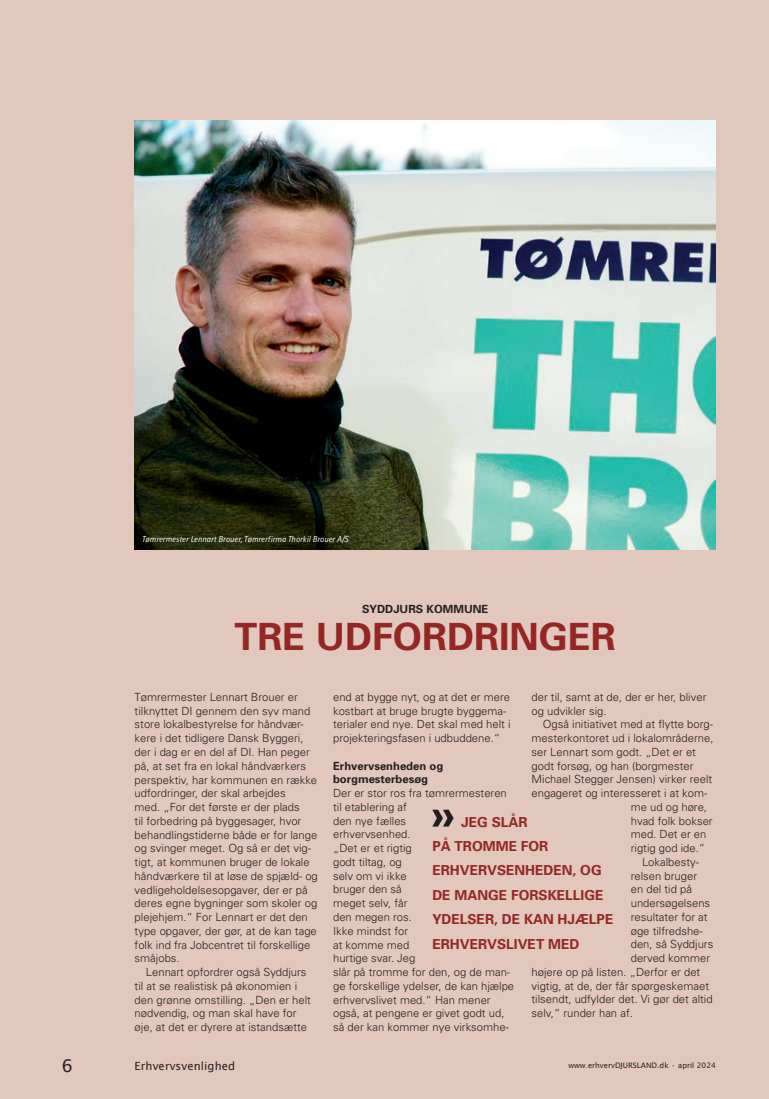
<style>
.page{position:relative;width:769px;height:1099px;background:#fff}
.page>*{position:absolute;margin:0;border:0;box-sizing:border-box;transform-origin:0 0}
.t1{font:700 37.5px "Univers";color:#942723}
.t2{font:17.5px "Lucida Sans";color:#231f20}
.t3{font:700 13.75px/24.4px "Univers";color:#942723}
.t4{font:300 11.25px/13.8px "Univers";color:#231f20}
.t5{font:700 11.25px/13.8px "Univers";color:#231f20}
.t6{font:11.25px "Lucida Sans";letter-spacing:.01em;color:#231f20}
.t7{font:italic 8.75px "Rotis Sans Serif";color:#fff}
.t8{font:7.5px "Lucida Sans";color:#231f20}
</style>
<div class="page">
<div style="left:0;top:0;width:769px;height:1098px;background:#e2c7bc"></div>
<img style="left:135px;top:120px;width:581px;height:429px">
<svg style="left:432px;top:809px;width:22px;height:17px"></svg>
<p class="t7" style="left:142px;top:534px;width:208px">Tømrermester Lennart Brouer, Tømrerfirma Thorkil Brouer A/S</p>
<p class="t5" style="left:362px;top:601px;width:128px">SYDDJURS KOMMUNE</p>
<h1 class="t1" style="left:235px;top:613px;width:383px">TRE UDFORDRINGER</h1>
<p class="t4" style="left:135px;top:689px;width:185px">Tømrermester Lennart Brouer er tilknyttet DI gennem den syv mand store lokalbestyrelse for håndvær&shy;kere i det tidligere Dansk Byggeri, der i dag er en del af DI. Han peger på, at set fra en lokal håndværkers perspektiv, har kommunen en række udfordringer, der skal arbejdes<br>med. „For det første er der plads<br>til forbedring på byggesager, hvor behandlingstiderne både er for lange og svinger meget. Og så er det vig&shy;tigt, at kommunen bruger de lokale håndværkere til at løse de spjæld- og vedligeholdelsesopgaver, der er på deres egne bygninger som skoler og plejehjem.“ For Lennart er det den type opgaver, der gør, at de kan tage folk ind fra Jobcentret til forskellige småjobs.</p>
<p class="t4" style="left:135px;top:964px;width:178px;text-indent:11px">Lennart opfordrer også Syddjurs til at se realistisk på økonomien i den grønne omstilling. „Den er helt nødvendig, og man skal have for øje, at det er dyrere at istandsætte</p>
<p class="t4" style="left:532px;top:689px;width:176px">der til, samt at de, der er her, bliver og udvikler sig.</p>
<p class="t4" style="left:543px;top:717px;width:172px">Også initiativet med at flytte borg-</p>
<p class="t4" style="left:532px;top:731px;width:183px">mesterkontoret ud i lokalområderne,</p>
<p class="t4" style="left:532px;top:744px;width:166px">ser Lennart som godt. „Det er et</p>
<p class="t4" style="left:532px;top:758px;width:163px">godt forsøg, og han (borgmester</p>
<p class="t4" style="left:532px;top:772px;width:182px">Michael Stegger Jensen) virker reelt</p>
<p class="t4" style="left:532px;top:786px;width:177px">engageret og interesseret i at kom-</p>
<p class="t4" style="left:631px;top:799px;width:78px">me ud og høre,</p>
<p class="t4" style="left:631px;top:813px;width:83px">hvad folk bokser</p>
<p class="t4" style="left:631px;top:827px;width:77px">med. Det er en</p>
<p class="t4" style="left:631px;top:841px;width:76px">rigtig god ide.“</p>
<p class="t4" style="left:642px;top:854px;width:58px">Lokalbesty-</p>
<p class="t4" style="left:631px;top:868px;width:68px">relsen bruger</p>
<p class="t4" style="left:631px;top:882px;width:63px">en del tid på</p>
<p class="t4" style="left:631px;top:896px;width:81px">undersøgelsens</p>
<p class="t4" style="left:631px;top:909px;width:78px">resultater for at</p>
<p class="t4" style="left:631px;top:923px;width:73px">øge tilfredshe-</p>
<p class="t4" style="left:631px;top:937px;width:84px">den, så Syddjurs</p>
<p class="t4" style="left:631px;top:951px;width:81px">derved kommer</p>
<p class="t4" style="left:532px;top:964px;width:170px">højere op på listen. „Derfor er det</p>
<p class="t4" style="left:532px;top:978px;width:179px">vigtig, at de, der får spørgeskemaet</p>
<p class="t4" style="left:532px;top:992px;width:183px">tilsendt, udfylder det. Vi gør det altid</p>
<p class="t4" style="left:532px;top:1006px;width:103px">selv,“ runder han af.</p>
<p class="t4" style="left:333px;top:689px;width:179px">end at bygge nyt, og at det er mere kostbart at bruge brugte byggema&shy;terialer end nye. Det skal med helt i projekteringsfasen i udbuddene.“</p>
<p class="t5" style="left:333px;top:758px;width:112px">Erhvervsenheden og borgmesterbesøg</p>
<p class="t4" style="left:333px;top:786px;width:183px">Der er stor ros fra tømrermesteren til etablering af<br>den nye fælles<br>erhvervsenhed.<br>„Det er et rigtig<br>godt tiltag, og<br>selv om vi ikke<br>bruger den så<br>meget selv, får<br>den megen ros.<br>Ikke mindst for<br>at komme med<br>hurtige svar. Jeg<br>slår på tromme for den, og de man&shy;ge forskellige ydelser, de kan hjælpe erhvervslivet med.“ Han mener også, at pengene er givet godt ud, så der kan kommer nye virksomhe-</p>
<p class="t3" style="left:432px;top:809px;width:183px;text-indent:29px">JEG SLÅR<br>PÅ TROMME FOR<br>ERHVERVSENHEDEN, OG<br>DE MANGE FORSKELLIGE<br>YDELSER, DE KAN HJÆLPE<br>ERHVERVSLIVET MED</p>
<h2 class="t2" style="left:62px;top:1055px;width:13px">6</h2>
<p class="t6" style="left:135px;top:1059px;width:102px">Erhvervsvenlighed</p>
<p class="t8" style="left:568px;top:1061px;width:149px">www.erhvervDJURSLAND.dk • april 2024</p>
</div>
